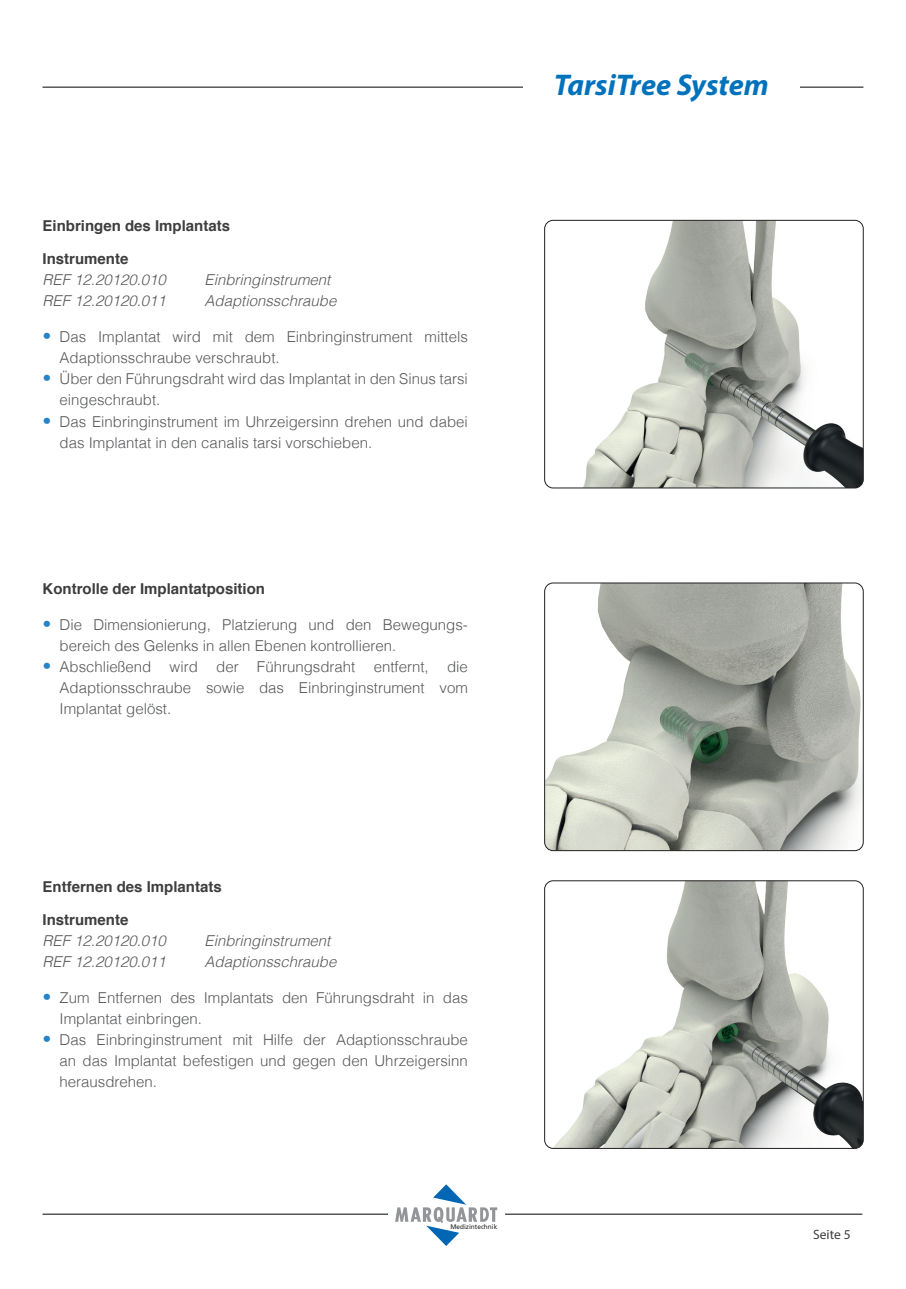
<style>
.page{position:relative;width:906px;height:1289px;background:#fff}
.page>*{position:absolute;margin:0;border:0;box-sizing:border-box;transform-origin:0 0}
.t1{font:italic 700 30px "Myriad Pro";color:#0072bc}
.t2{font:300 15px/21px "Helvetica";color:#57585a}
.t3{font:italic 300 15px "Helvetica";color:#57585a}
.t4{font:700 15px "Helvetica";color:#3e3e3f}
.t5{font:13.5px "Myriad Pro";color:#3e3e3f}
.t6{font:6.6px "Frutiger LT Std";color:#231f20}
.s1{font-family:"Frutiger LT Com";font-stretch:condensed;font-size:18px;color:#2783c5}
</style>
<div class="page">
<hr style="left:43px;top:86px;width:820px;height:2px;background:#57585a">
<hr style="left:43px;top:1213px;width:819px;height:1px;background:#57585a">
<div style="left:388px;top:1184px;width:117px;height:61px;background:#fff"></div>
<svg style="left:395px;top:1184px;width:102px;height:61px"></svg>
<div style="left:523px;top:77px;width:276px;height:21px;background:#fff"></div>
<img style="left:544px;top:220px;width:319px;height:268px">
<div style="left:544px;top:220px;width:319px;height:268px;border:1px solid #231f20;border-radius:9px"></div>
<img style="left:544px;top:583px;width:319px;height:267px">
<div style="left:544px;top:583px;width:319px;height:267px;border:1px solid #231f20;border-radius:9px"></div>
<img style="left:544px;top:880px;width:319px;height:268px">
<div style="left:544px;top:880px;width:319px;height:268px;border:1px solid #231f20;border-radius:9px"></div>
<p class="t4" style="left:43px;top:214px;width:189px">Einbringen des Implantats</p>
<p class="t4" style="left:43px;top:247px;width:87px">Instrumente</p>
<p class="t3" style="left:43px;top:267px;width:125px">REF 12.20120.010</p>
<p class="t3" style="left:205px;top:267px;width:127px">Einbringinstrument</p>
<p class="t3" style="left:43px;top:288px;width:125px">REF 12.20120.011</p>
<p class="t3" style="left:205px;top:288px;width:133px">Adaptionsschraube</p>
<p class="t2" style="left:60px;top:325px;width:410px;text-indent:-17px"><span class="s1">•</span> Das Implantat wird mit dem Einbringinstrument mittels<br>Adaptionsschraube verschraubt.</p>
<p class="t2" style="left:60px;top:367px;width:410px;text-indent:-17px"><span class="s1">•</span> Über den Führungsdraht wird das Implantat in den Sinus tarsi eingeschraubt.</p>
<p class="t2" style="left:60px;top:409px;width:410px;text-indent:-17px"><span class="s1">•</span> Das Einbringinstrument im Uhrzeigersinn drehen und dabei das Implantat in den canalis tarsi vorschieben.</p>
<p class="t4" style="left:43px;top:576px;width:224px">Kontrolle der Implantatposition</p>
<p class="t2" style="left:60px;top:613px;width:410px;text-indent:-17px"><span class="s1">•</span> Die Dimensionierung, Platzierung und den Bewegungs&shy;bereich des Gelenks in allen Ebenen kontrollieren.</p>
<p class="t2" style="left:60px;top:655px;width:410px;text-align:justify;text-indent:-17px"><span class="s1">•</span> Abschließend wird der Führungsdraht entfernt, die Adaptionsschraube sowie das Einbringinstrument vom Implantat gelöst.</p>
<h1 class="t1" style="left:554px;top:65px;width:216px">TarsiTree System</h1>
<p class="t4" style="left:43px;top:874px;width:181px">Entfernen des Implantats</p>
<p class="t4" style="left:43px;top:907px;width:87px">Instrumente</p>
<p class="t3" style="left:43px;top:927px;width:125px">REF 12.20120.010</p>
<p class="t3" style="left:205px;top:927px;width:127px">Einbringinstrument</p>
<p class="t3" style="left:43px;top:948px;width:125px">REF 12.20120.011</p>
<p class="t3" style="left:205px;top:948px;width:133px">Adaptionsschraube</p>
<p class="t2" style="left:60px;top:986px;width:410px;text-indent:-17px"><span class="s1">•</span> Zum Entfernen des Implantats den Führungsdraht in das<br>Implantat einbringen.</p>
<p class="t2" style="left:60px;top:1028px;width:410px;text-align:justify;text-indent:-17px"><span class="s1">•</span> Das Einbringinstrument mit Hilfe der Adaptionsschraube an das Implantat befestigen und gegen den Uhrzeigersinn herausdrehen.</p>
<p class="t6" style="left:450px;top:1222px;width:48px">Medizintechnik</p>
<p class="t5" style="left:813px;top:1226px;width:39px">Seite 5</p>
</div>
